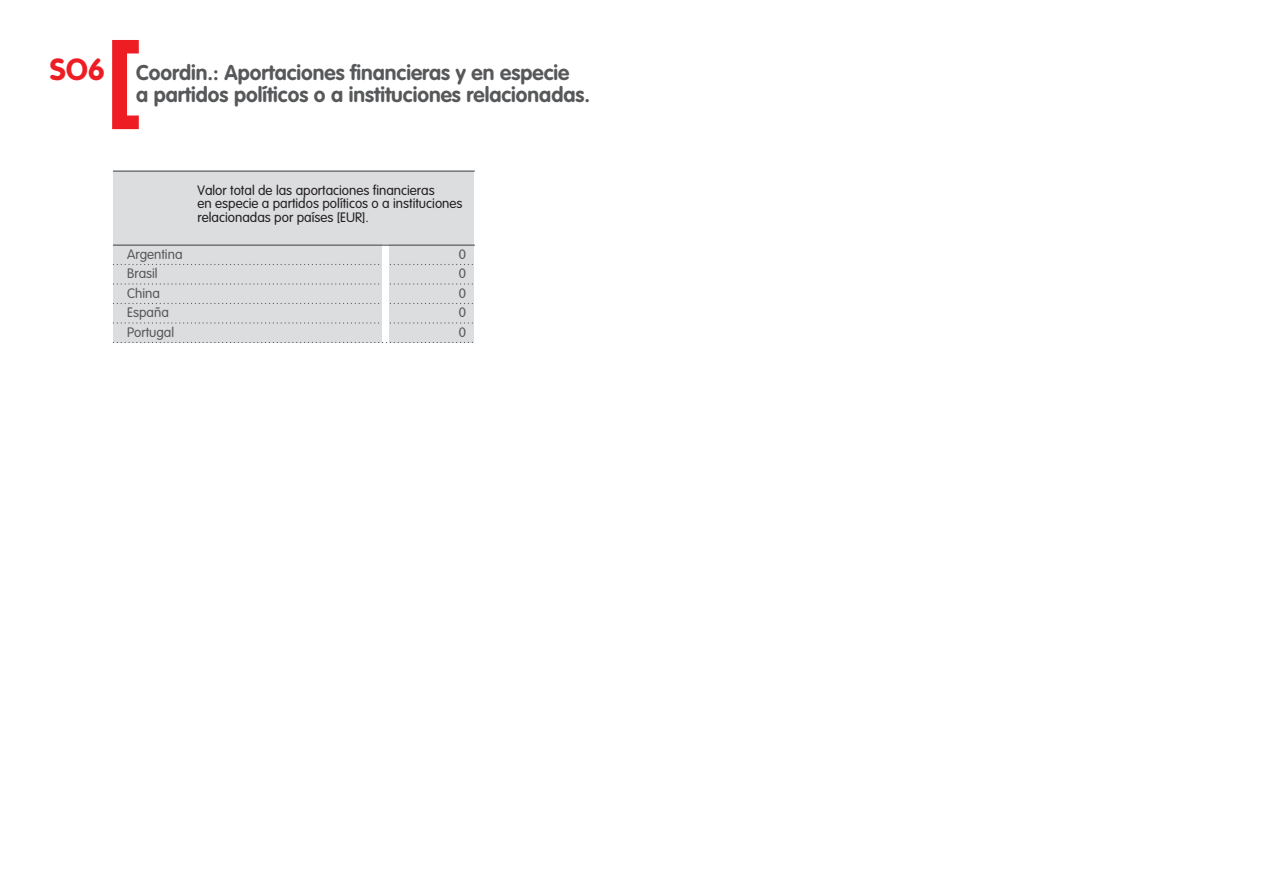
<style>
.page{position:relative;width:1263px;height:893px;background:#fff}
.page>*{position:absolute;margin:0;border:0;box-sizing:border-box;transform-origin:0 0}
.t1{font:700 21px/22.5px "VAG Rounded LT";color:#57585a}
.t2{font:300 13.5px/13.5px "VAG Rounded LT";color:#231f20}
.t3{font:300 13.5px/19.5px "VAG Rounded LT";color:#57585a}
.s1{font-size:30px;color:#ee1d23}
</style>
<div class="page">
<svg style="left:112px;top:40px;width:27px;height:89px"></svg>
<div style="left:113px;top:171px;width:361px;height:172px;background:#dcdddf"></div>
<svg style="left:113px;top:264px;width:360px;height:1px"></svg>
<svg style="left:113px;top:283px;width:360px;height:2px"></svg>
<svg style="left:113px;top:303px;width:360px;height:1px"></svg>
<svg style="left:113px;top:322px;width:360px;height:2px"></svg>
<hr style="left:113px;top:170px;width:361px;height:2px;background:#57585a">
<div style="left:382px;top:244px;width:6px;height:143px;background:#fff"></div>
<hr style="left:113px;top:245px;width:361px;height:1px;background:#57585a">
<svg style="left:113px;top:342px;width:360px;height:1px"></svg>
<h1 class="t1" style="left:136px;top:61px;width:455px;text-indent:-86px"><span class="s1">SO6</span> Coordin.: Aportaciones financieras y en especie<br>a partidos políticos o a instituciones relacionadas.</h1>
<p class="t2" style="left:198px;top:183px;width:266px">Valor total de las aportaciones financieras<br>en especie a partidos políticos o a instituciones relacionadas por países [EUR].</p>
<p class="t3" style="left:127px;top:245px;width:57px">Argentina<br>Brasil<br>China<br>España<br>Portugal</p>
<p class="t3" style="left:459px;top:245px;width:9px;text-align:justify">0<br>0<br>0<br>0<br>0</p>
</div>
